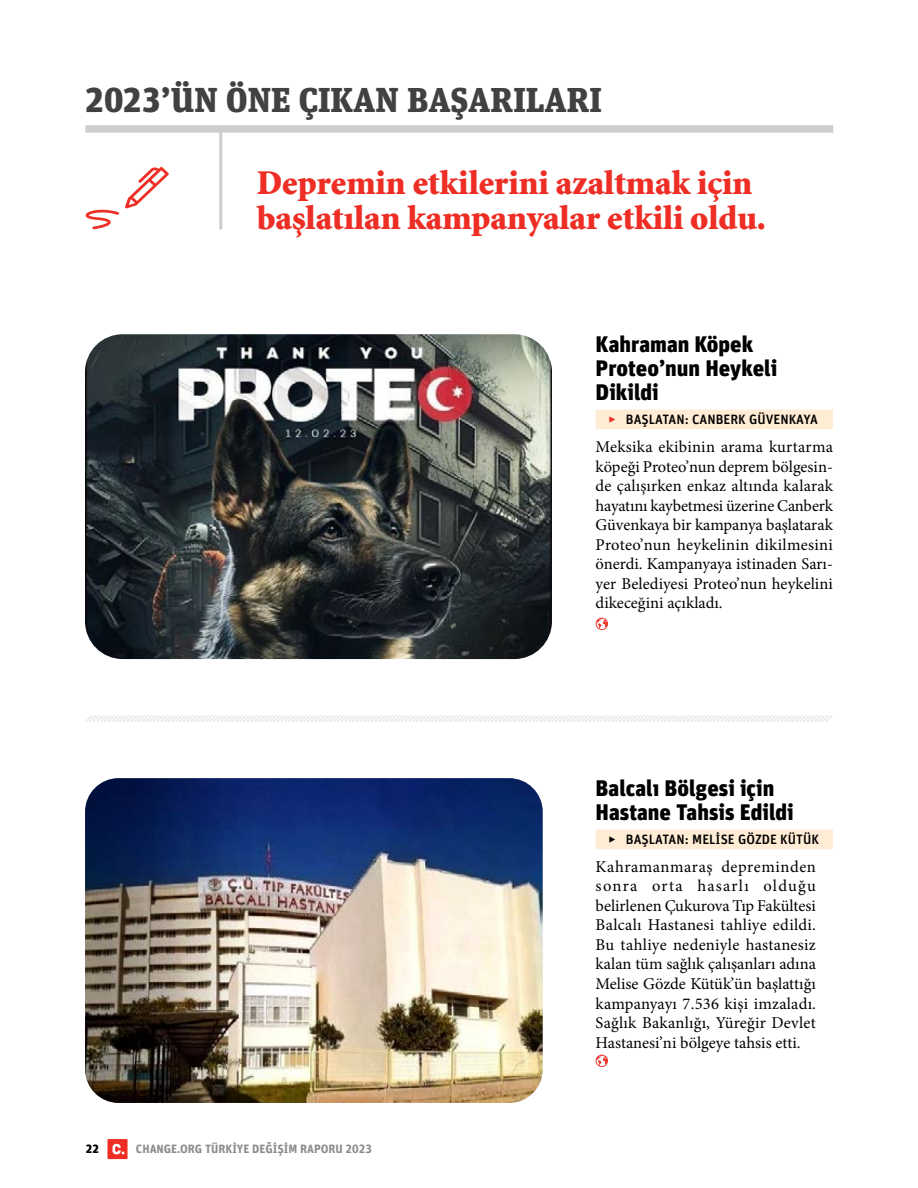
<style>
.page{position:relative;width:918px;height:1188px;background:#fff}
.page>*{position:absolute;margin:0;border:0;box-sizing:border-box;transform-origin:0 0}
.t1{font:900 34.5px/36px "Minion";color:#ee2e24}
.t2{font:900 34.5px "FF Unit Slab Pro";color:#414042}
.t3{font:900 22.5px/24px "FF Unit Pro";color:#000}
.t4{font:16.5px/19.5px "Minion Pro";color:#000;text-align:justify}
.t5{font:500 13.5px "FF Unit Pro";color:#000}
.t6{font:700 12px "FF Unit Pro";color:#8a8c8e}
.t7{font:900 12px "FF Unit Pro";color:#000}
.s1{font-weight:900;color:#ee2e24}
.s2{font-weight:900}
</style>
<div class="page">
<div style="left:85px;top:125px;width:748px;height:8px;background:#cbcdce"></div>
<hr style="left:219px;top:128px;width:3px;height:102px;background:#cbcdce">
<svg style="left:85px;top:209px;width:34px;height:20px"></svg>
<svg style="left:125px;top:167px;width:44px;height:41px"></svg>
<svg style="left:596px;top:618px;width:12px;height:12px"></svg>
<svg style="left:596px;top:1055px;width:12px;height:12px"></svg>
<img style="left:85px;top:334px;width:467px;height:325px">
<div style="left:596px;top:410px;width:237px;height:19px;background:#ffecd5"></div>
<svg style="left:85px;top:715px;width:748px;height:7px"></svg>
<img style="left:85px;top:778px;width:458px;height:325px">
<div style="left:596px;top:830px;width:237px;height:19px;background:#ffecd5"></div>
<svg style="left:107px;top:1139px;width:21px;height:20px"></svg>
<h1 class="t2" style="left:85px;top:74px;width:518px">2023’ÜN ÖNE ÇIKAN BAŞARILARI</h1>
<h1 class="t1" style="left:257px;top:165px;width:510px">Depremin etkilerini azaltmak için başlatılan kampanyalar etkili oldu.</h1>
<h2 class="t3" style="left:596px;top:331px;width:183px">Kahraman Köpek<br>Proteo’nun Heykeli<br>Dikildi</h2>
<p class="t5" style="left:608px;top:410px;width:211px"><span class="s1">‣</span> BAŞLATAN: CANBERK GÜVENKAYA</p>
<p class="t4" style="left:596px;top:437px;width:239px">Meksika ekibinin arama kurtarma köpeği Proteo’nun deprem bölgesin&shy;de çalışırken enkaz altında kalarak hayatını kaybetmesi üzerine Canberk Güvenkaya bir kampanya başlatarak Proteo’nun heykelinin dikilmesini önerdi. Kampanyaya istinaden Sarı&shy;yer Belediyesi Proteo’nun heykelini dikeceğini açıkladı.</p>
<p class="t7" style="left:86px;top:1140px;width:15px">22</p>
<p class="t6" style="left:136px;top:1140px;width:238px">CHANGE.ORG TÜRKİYE DEĞİŞİM RAPORU 2023</p>
<h2 class="t3" style="left:596px;top:775px;width:200px">Balcalı Bölgesi için<br>Hastane Tahsis Edildi</h2>
<p class="t5" style="left:608px;top:830px;width:212px"><span class="s2">‣</span> BAŞLATAN: MELİSE GÖZDE KÜTÜK</p>
<p class="t4" style="left:596px;top:857px;width:222px">Kahramanmaraş depreminden sonra orta hasarlı olduğu belirlenen Çukurova Tıp Fakültesi Balcalı Hastanesi tahliye edildi.<br>Bu tahliye nedeniyle hastanesiz kalan tüm sağlık çalışanları adına Melise Gözde Kütük’ün başlattığı kampanyayı 7.536 kişi imzaladı.<br>Sağlık Bakanlığı, Yüreğir Devlet Hastanesi’ni bölgeye tahsis etti.</p>
</div>
